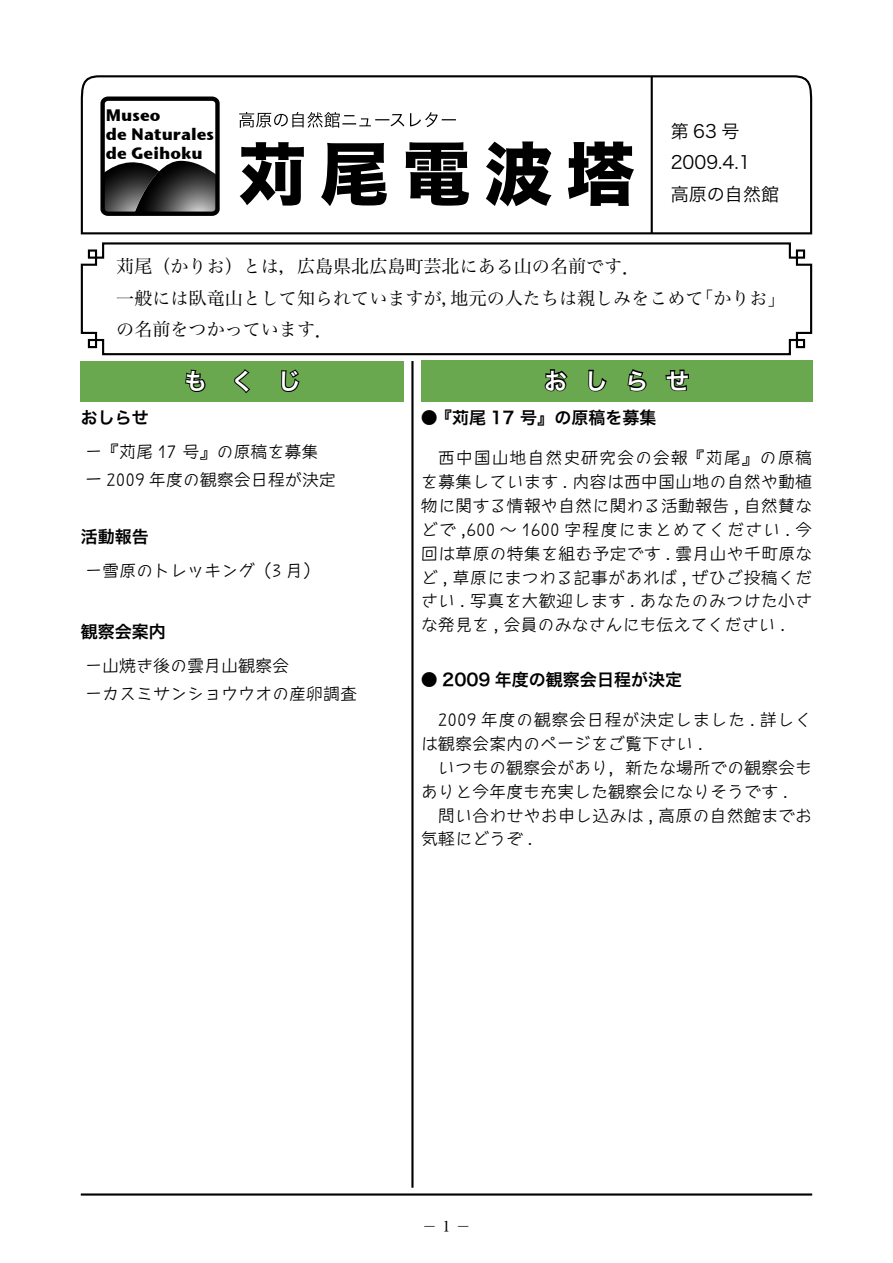
<style>
.page{position:relative;width:893px;height:1263px;background:#fff}
.page>*{position:absolute;margin:0;border:0;box-sizing:border-box;transform-origin:0 0}
.t1{font:23.4px "Hira Kaku Pro W6";color:#fff}
.t2{font:18px/31.7px "Hira Min Pro W3";color:#000}
.t3{font:18px/31.7px "Hira Kaku Pro W3";color:#000}
.t4{font:500 16.95px/23.9px "September";color:#000}
.t5{font:16.95px "Hira Kaku Pro W6";color:#000}
.t6{font:16.5px/18.9px "Stone Sans ITCTT Bold";color:#000}
.t7{font:14.85px "Hira Min Pro W3";color:#000}
</style>
<div class="page">
<svg style="left:80px;top:242px;width:733px;height:114px"></svg>
<div style="left:81px;top:361px;width:323px;height:41px;background:#69a84f"></div>
<svg style="left:185px;top:369px;width:21px;height:23px"></svg>
<div style="left:421px;top:360px;width:391px;height:42px;background:#69a84f"></div>
<svg style="left:664px;top:340px;width:26px;height:52px"></svg>
<hr style="left:81px;top:1193px;width:731px;height:2px;background:#000">
<svg style="left:80px;top:75px;width:733px;height:158px"></svg>
<hr style="left:651px;top:76px;width:2px;height:157px;background:#000">
<svg style="left:239px;top:112px;width:165px;height:16px"></svg>
<svg style="left:410px;top:112px;width:46px;height:15px"></svg>
<svg style="left:105px;top:161px;width:110px;height:50px;background:#494949"></svg>
<div style="left:100px;top:97px;width:120px;height:119px;border:4px solid #000;border-radius:5px"></div>
<svg style="left:232px;top:142px;width:72px;height:252px"></svg>
<svg style="left:321px;top:143px;width:66px;height:63px"></svg>
<svg style="left:406px;top:142px;width:63px;height:64px"></svg>
<svg style="left:486px;top:141px;width:162px;height:251px"></svg>
<hr style="left:411px;top:361px;width:3px;height:827px;background:#000">
<p class="t6" style="left:106px;top:105px;width:110px">Museo<br>de Naturales de Geihoku</p>
<p class="t3" style="left:671px;top:114px;width:110px">第63号<br>2009.4.1<br>高原の自然館</p>
<p class="t2" style="left:116px;top:249px;width:671px">苅尾（かりお）とは，広島県北広島町芸北にある山の名前です．<br>一般には臥竜山として知られていますが，地元の人たちは親しみをこめて「かりお」の名前をつかっています．</p>
<h1 class="t1" style="left:184px;top:360px;width:118px">も　く　じ</h1>
<h1 class="t1" style="left:544px;top:359px;width:146px">おしらせ</h1>
<p class="t5" style="left:81px;top:402px;width:70px">おしらせ</p>
<p class="t4" style="left:85px;top:437px;width:252px;line-height:28px">−『苅尾 17 号』の原稿を募集ー 2009 年度の観察会日程が決定</p>
<p class="t5" style="left:81px;top:521px;width:70px">活動報告</p>
<p class="t4" style="left:85px;top:558px;width:236px">−雪原のトレッキング（3 月）</p>
<p class="t5" style="left:81px;top:616px;width:87px">観察会案内</p>
<p class="t4" style="left:85px;top:651px;width:274px;line-height:28px">−山焼き後の雲月山観察会<br>−カスミサンショウウオの産卵調査</p>
<p class="t5" style="left:421px;top:402px;width:237px">● 『苅尾 17 号』の原稿を募集</p>
<p class="t4" style="left:421px;top:446px;width:393px;text-align:justify;text-indent:17px">西中国山地自然史研究会の会報『苅尾』の原稿を募集しています . 内容は西中国山地の自然や動植物に関する情報や自然に関わる活動報告 , 自然賛などで ,600 〜 1600 字程度にまとめてください . 今回は草原の特集を組む予定です . 雲月山や千町原など , 草原にまつわる記事があれば , ぜひご投稿ください . 写真を大歓迎します . あなたのみつけた小さな発見を , 会員のみなさんにも伝えてください .</p>
<p class="t5" style="left:421px;top:664px;width:263px">● 2009 年度の観察会日程が決定</p>
<p class="t4" style="left:421px;top:708px;width:393px;text-indent:17px">2009 年度の観察会日程が決定しました . 詳しくは観察会案内のページをご覧下さい .</p>
<p class="t4" style="left:421px;top:756px;width:393px;text-indent:17px">いつもの観察会があり，新たな場所での観察会もありと今年度も充実した観察会になりそうです .</p>
<p class="t4" style="left:421px;top:803px;width:393px;text-indent:17px">問い合わせやお申し込みは , 高原の自然館までお気軽にどうぞ .</p>
<p class="t7" style="left:422px;top:1214px;width:50px">－ 1 －</p>
</div>
